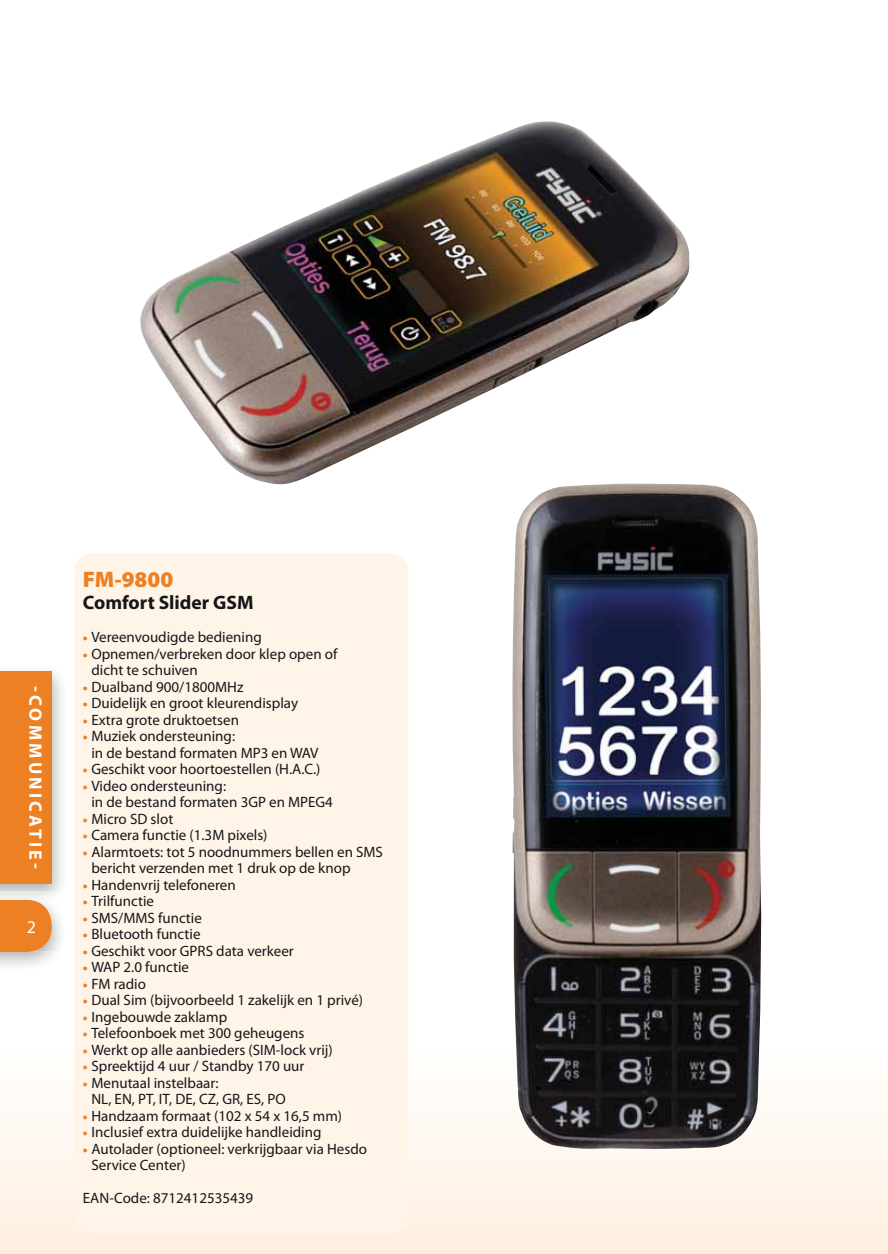
<style>
.page{position:relative;width:888px;height:1254px;background:#fff}
.page>*{position:absolute;margin:0;border:0;box-sizing:border-box;transform-origin:0 0}
.t1{font:900 22.5px "Myriad Pro";color:#ed8023}
.t2{font:700 19.5px "Myriad Pro";color:#161619}
.t3{font:700 18px "Myriad Pro";letter-spacing:.18em;color:#fff}
.t4{font:18px "Myriad Pro";color:#fff}
.t5{font:15px/16.5px "Myriad Pro";color:#161619}
.s1{font-weight:900;font-size:13.5px;color:#ed8023}
</style>
<div class="page">
<svg style="left:0;top:919px;width:52px;height:33px;background:#eb8630"></svg>
<img style="left:0;top:670px;width:62px;height:221px">
<img style="left:0;top:900px;width:51px;height:19px">
<div style="left:0;top:671px;width:51px;height:213px;background:#ed8023"></div>
<div style="left:74px;top:554px;width:334px;height:680px;background:#fff4e8;border-radius:18px"></div>
<img style="left:512px;top:484px;width:249px;height:665px">
<img style="left:140px;top:121px;width:549px;height:363px">
<p class="t3" style="left:42px;top:686px;width:184px;rotate:90deg">-COMMUNICATIE-</p>
<p class="t4" style="left:27px;top:920px;width:11px">2</p>
<h1 class="t1" style="left:83px;top:566px;width:92px">FM-9800</h1>
<h2 class="t2" style="left:83px;top:596px;width:172px">Comfort Slider GSM</h2>
<p class="t5" style="left:83px;top:630px;width:180px"><span class="s1">•</span> Vereenvoudigde bediening</p>
<p class="t5" style="left:91px;top:647px;width:248px;text-indent:-9px"><span class="s1">•</span> Opnemen/verbreken door klep open of dicht te schuiven</p>
<p class="t5" style="left:83px;top:680px;width:162px"><span class="s1">•</span> Dualband 900/1800MHz</p>
<p class="t5" style="left:83px;top:696px;width:217px"><span class="s1">•</span> Duidelijk en groot kleurendisplay</p>
<p class="t5" style="left:83px;top:713px;width:158px"><span class="s1">•</span> Extra grote druktoetsen</p>
<p class="t5" style="left:91px;top:729px;width:229px;text-indent:-9px"><span class="s1">•</span> Muziek ondersteuning:<br>in de bestand formaten MP3 en WAV</p>
<p class="t5" style="left:83px;top:762px;width:239px"><span class="s1">•</span> Geschikt voor hoortoestellen (H.A.C.)</p>
<p class="t5" style="left:91px;top:779px;width:243px;text-indent:-9px"><span class="s1">•</span> Video ondersteuning:<br>in de bestand formaten 3GP en MPEG4</p>
<p class="t5" style="left:83px;top:812px;width:92px"><span class="s1">•</span> Micro SD slot</p>
<p class="t5" style="left:83px;top:828px;width:186px"><span class="s1">•</span> Camera functie (1.3M pixels)</p>
<p class="t5" style="left:91px;top:845px;width:293px;text-indent:-9px"><span class="s1">•</span> Alarmtoets: tot 5 noodnummers bellen en SMS bericht verzenden met 1 druk op de knop</p>
<p class="t5" style="left:83px;top:878px;width:154px"><span class="s1">•</span> Handenvrij telefoneren</p>
<p class="t5" style="left:83px;top:894px;width:73px"><span class="s1">•</span> Trilfunctie</p>
<p class="t5" style="left:83px;top:911px;width:121px"><span class="s1">•</span> SMS/MMS functie</p>
<p class="t5" style="left:83px;top:927px;width:119px"><span class="s1">•</span> Bluetooth functie</p>
<p class="t5" style="left:83px;top:944px;width:212px"><span class="s1">•</span> Geschikt voor GPRS data verkeer</p>
<p class="t5" style="left:83px;top:960px;width:108px"><span class="s1">•</span> WAP 2.0 functie</p>
<p class="t5" style="left:83px;top:977px;width:65px"><span class="s1">•</span> FM radio</p>
<p class="t5" style="left:83px;top:993px;width:282px"><span class="s1">•</span> Dual Sim (bijvoorbeeld 1 zakelijk en 1 privé)</p>
<p class="t5" style="left:83px;top:1010px;width:146px"><span class="s1">•</span> Ingebouwde zaklamp</p>
<p class="t5" style="left:83px;top:1026px;width:223px"><span class="s1">•</span> Telefoonboek met 300 geheugens</p>
<p class="t5" style="left:83px;top:1043px;width:251px"><span class="s1">•</span> Werkt op alle aanbieders (SIM-lock vrij)</p>
<p class="t5" style="left:83px;top:1059px;width:223px"><span class="s1">•</span> Spreektijd 4 uur / Standby 170 uur</p>
<p class="t5" style="left:91px;top:1076px;width:196px;text-indent:-9px"><span class="s1">•</span> Menutaal instelbaar:<br>NL, EN, PT, IT, DE, CZ, GR, ES, PO</p>
<p class="t5" style="left:83px;top:1109px;width:261px"><span class="s1">•</span> Handzaam formaat (102 x 54 x 16,5 mm)</p>
<p class="t5" style="left:83px;top:1125px;width:240px"><span class="s1">•</span> Inclusief extra duidelijke handleiding</p>
<p class="t5" style="left:91px;top:1142px;width:277px;text-indent:-9px"><span class="s1">•</span> Autolader (optioneel: verkrijgbaar via Hesdo<br>Service Center)</p>
<p class="t5" style="left:83px;top:1191px;width:172px">EAN-Code: 8712412535439</p>
</div>
